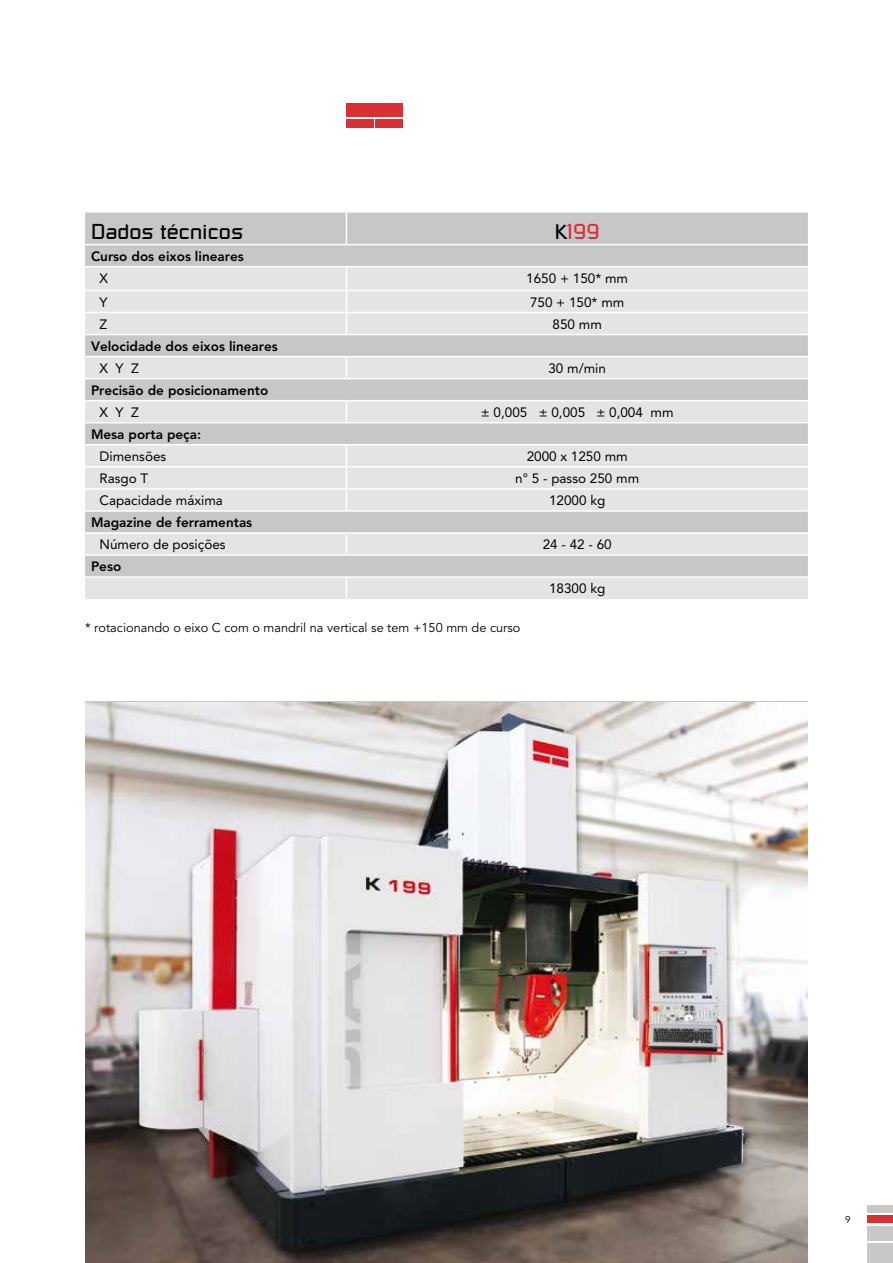
<style>
.page{position:relative;width:893px;height:1263px;background:#fff}
.page>*{position:absolute;margin:0;border:0;box-sizing:border-box;transform-origin:0 0}
.t1{font:21px "Russell Square";color:#000}
.t2{font:21px "Russell Square";color:#db2f36}
.t3{font:13.5px "Avenir";color:#000}
.t4{font:800 13.5px "Avenir";color:#000}
.t5{font:12.75px "Avenir";color:#000}
.t6{font:9.75px "Avenir";color:#000}
.s1{color:#000}
</style>
<div class="page">
<div style="left:346px;top:119px;width:27px;height:9px;background:#db2f36"></div>
<div style="left:376px;top:119px;width:27px;height:9px;background:#db2f36"></div>
<div style="left:346px;top:103px;width:57px;height:13px;background:#db2f36"></div>
<div style="left:867px;top:1244px;width:26px;height:19px;background:#c9c8c7"></div>
<div style="left:867px;top:1226px;width:26px;height:15px;background:#c9c8c7"></div>
<div style="left:867px;top:1215px;width:26px;height:8px;background:#db2f36"></div>
<div style="left:867px;top:1205px;width:26px;height:8px;background:#c9c8c7"></div>
<img style="left:85px;top:702px;width:723px;height:561px">
<div style="left:85px;top:213px;width:723px;height:53px;background:#c6c7c8"></div>
<svg style="left:85px;top:267px;width:723px;height:332px;background:#dadadb"></svg>
<hr style="left:346px;top:213px;width:1px;height:31px;background:#fff">
<hr style="left:85px;top:244px;width:261px;height:1px;background:#fff">
<hr style="left:346px;top:244px;width:462px;height:1px;background:#fff">
<hr style="left:85px;top:290px;width:261px;height:1px;background:#fff">
<hr style="left:346px;top:290px;width:462px;height:1px;background:#fff">
<hr style="left:85px;top:312px;width:261px;height:1px;background:#fff">
<hr style="left:346px;top:312px;width:462px;height:1px;background:#fff">
<svg style="left:346px;top:267px;width:1px;height:67px"></svg>
<hr style="left:85px;top:334px;width:261px;height:1px;background:#fff">
<hr style="left:346px;top:334px;width:462px;height:1px;background:#fff">
<hr style="left:85px;top:356px;width:261px;height:1px;background:#fff">
<hr style="left:346px;top:356px;width:462px;height:1px;background:#fff">
<svg style="left:346px;top:357px;width:1px;height:21px"></svg>
<hr style="left:85px;top:378px;width:261px;height:1px;background:#fff">
<hr style="left:346px;top:378px;width:462px;height:1px;background:#fff">
<hr style="left:85px;top:400px;width:261px;height:1px;background:#fff">
<hr style="left:346px;top:400px;width:462px;height:1px;background:#fff">
<svg style="left:346px;top:401px;width:1px;height:21px"></svg>
<hr style="left:85px;top:422px;width:261px;height:1px;background:#fff">
<hr style="left:346px;top:422px;width:462px;height:1px;background:#fff">
<hr style="left:85px;top:444px;width:261px;height:1px;background:#fff">
<hr style="left:346px;top:444px;width:462px;height:1px;background:#fff">
<hr style="left:85px;top:466px;width:261px;height:1px;background:#fff">
<hr style="left:346px;top:466px;width:462px;height:1px;background:#fff">
<hr style="left:85px;top:488px;width:261px;height:2px;background:#fff">
<hr style="left:346px;top:488px;width:462px;height:2px;background:#fff">
<svg style="left:346px;top:445px;width:1px;height:65px"></svg>
<hr style="left:85px;top:510px;width:261px;height:2px;background:#fff">
<hr style="left:346px;top:510px;width:462px;height:2px;background:#fff">
<hr style="left:85px;top:532px;width:261px;height:2px;background:#fff">
<hr style="left:346px;top:532px;width:462px;height:2px;background:#fff">
<svg style="left:346px;top:534px;width:1px;height:20px"></svg>
<hr style="left:85px;top:554px;width:261px;height:2px;background:#fff">
<hr style="left:346px;top:554px;width:462px;height:2px;background:#fff">
<hr style="left:85px;top:576px;width:261px;height:2px;background:#fff">
<hr style="left:346px;top:576px;width:462px;height:2px;background:#fff">
<svg style="left:346px;top:578px;width:1px;height:21px"></svg>
<h1 class="t1" style="left:91px;top:219px;width:154px">Dados técnicos</h1>
<h1 class="t2" style="left:555px;top:219px;width:46px"><span class="s1">K</span>199</h1>
<p class="t4" style="left:91px;top:248px;width:154px">Curso dos eixos lineares</p>
<p class="t3" style="left:100px;top:270px;width:10px">X</p>
<p class="t3" style="left:526px;top:270px;width:103px">1650 + 150* mm</p>
<p class="t3" style="left:100px;top:294px;width:10px">Y</p>
<p class="t3" style="left:530px;top:294px;width:96px">750 + 150* mm</p>
<p class="t3" style="left:100px;top:316px;width:9px">Z</p>
<p class="t3" style="left:553px;top:316px;width:51px">850 mm</p>
<p class="t4" style="left:91px;top:338px;width:188px">Velocidade dos eixos lineares</p>
<p class="t3" style="left:100px;top:360px;width:41px">X Y Z</p>
<p class="t3" style="left:548px;top:360px;width:59px">30 m/min</p>
<p class="t4" style="left:91px;top:382px;width:179px">Precisão de posicionamento</p>
<p class="t3" style="left:100px;top:404px;width:41px">X Y Z</p>
<p class="t3" style="left:481px;top:404px;width:194px">± 0,005 ± 0,005 ± 0,004 mm</p>
<p class="t4" style="left:91px;top:426px;width:111px">Mesa porta peça:</p>
<p class="t3" style="left:100px;top:448px;width:68px">Dimensões</p>
<p class="t3" style="left:527px;top:448px;width:103px">2000 x 1250 mm</p>
<p class="t3" style="left:100px;top:470px;width:50px">Rasgo T</p>
<p class="t3" style="left:515px;top:470px;width:125px">n° 5 - passo 250 mm</p>
<p class="t3" style="left:100px;top:492px;width:125px">Capacidade máxima</p>
<p class="t3" style="left:549px;top:492px;width:58px">12000 kg</p>
<p class="t4" style="left:91px;top:514px;width:163px">Magazine de ferramentas</p>
<p class="t3" style="left:100px;top:536px;width:128px">Número de posições</p>
<p class="t3" style="left:543px;top:536px;width:71px">24 - 42 - 60</p>
<p class="t4" style="left:91px;top:558px;width:32px">Peso</p>
<p class="t3" style="left:549px;top:581px;width:58px">18300 kg</p>
<p class="t5" style="left:85px;top:620px;width:437px">* rotacionando o eixo C com o mandril na vertical se tem +150 mm de curso</p>
<p class="t6" style="left:845px;top:1213px;width:7px">9</p>
</div>
